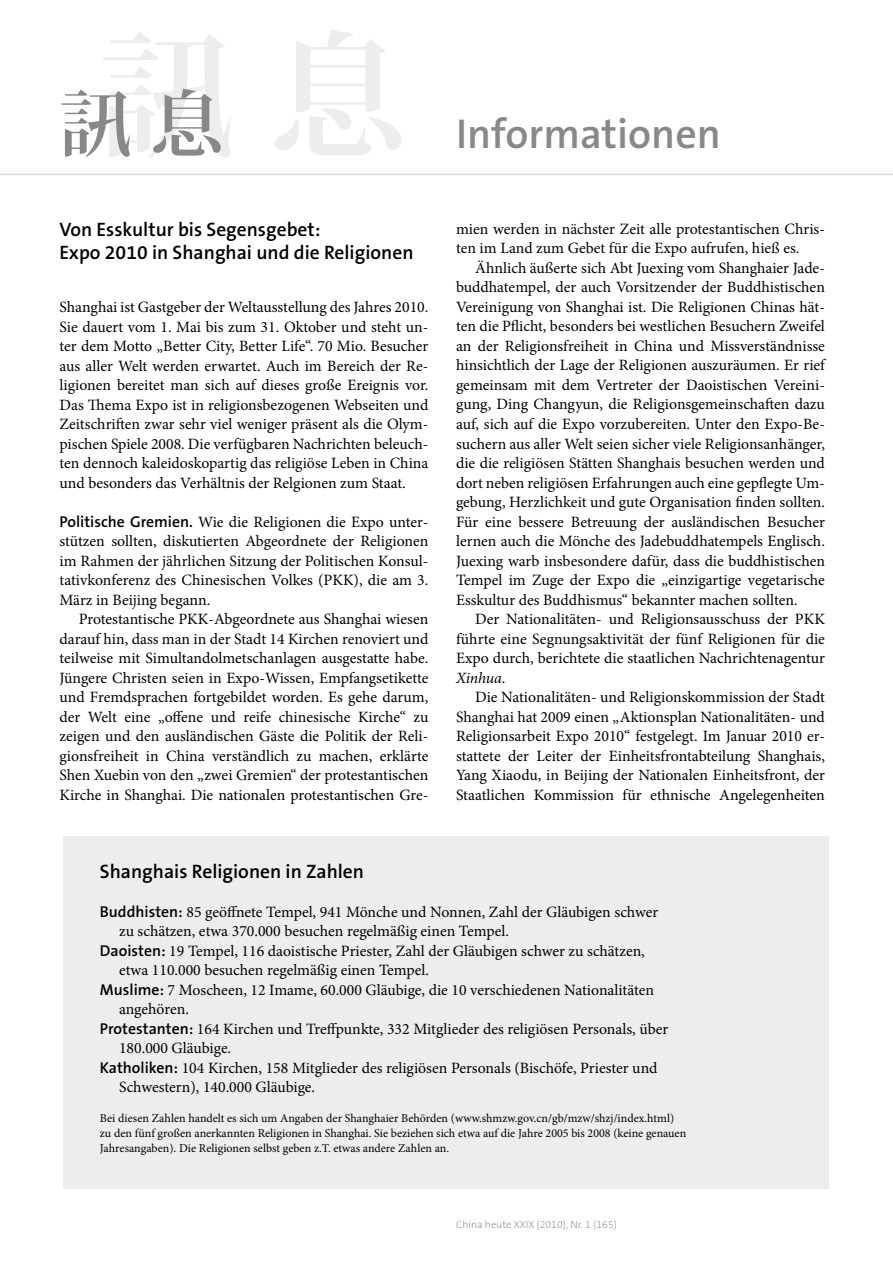
<style>
.page{position:relative;width:893px;height:1263px;background:#fff}
.page>*{position:absolute;margin:0;border:0;box-sizing:border-box;transform-origin:0 0}
.t1{font:700 72px "Koz Min Pro";color:#87888a}
.t2{font:600 42px "The Sans B6";color:#87888a}
.t3{font:600 19.5px/22.5px "The Sans B6";color:#000}
.t4{font:15.75px/19.5px "Minion Pro";color:#000;text-align:justify}
.t5{font:12px/15px "Minion Pro";color:#000}
.t6{font:200 10.5px "The Sans B2";color:#87888a}
.s1{font-size:135px;color:#eceded}
.s2{font-family:"The Sans B6";font-weight:600}
.s3{font-style:italic}
</style>
<div class="page">
<hr style="left:0;top:174px;width:893px;height:1px;background:#d9dadb">
<div style="left:64px;top:836px;width:765px;height:353px;background:#eceded"></div>
<h1 class="t1" style="left:60px;top:71px;width:347px">訊 息<span class="s1">訊 息</span></h1>
<p class="t3" style="left:60px;top:219px;width:355px">Von Esskultur bis Segensgebet:<br>Expo 2010 in Shanghai und die Religionen</p>
<p class="t4" style="left:60px;top:297px;width:370px">Shanghai ist Gastgeber der Weltausstellung des Jahres 2010.<br>Sie dauert vom 1. Mai bis zum 31. Oktober und steht un&shy;ter dem Motto „Better City, Better Life“. 70 Mio. Besucher aus aller Welt werden erwartet. Auch im Bereich der Re&shy;ligionen bereitet man sich auf dieses große Ereignis vor.<br>Das Thema Expo ist in religionsbezogenen Webseiten und Zeitschriften zwar sehr viel weniger präsent als die Olym&shy;pischen Spiele 2008. Die verfügbaren Nachrichten beleuch&shy;ten dennoch kaleidoskopartig das religiöse Leben in China und besonders das Verhältnis der Relgionen zum Staat.</p>
<p class="t4" style="left:60px;top:512px;width:370px"><span class="s2">Politische Gremien.</span> Wie die Religionen die Expo unter&shy;stützen sollten, diskutierten Abgeordnete der Religionen im Rahmen der jährlichen Sitzung der Politischen Konsul&shy;tativkonferenz des Chinesischen Volkes (PKK), die am 3.<br>März in Beijing begann.</p>
<p class="t4" style="left:60px;top:609px;width:370px;text-indent:19px">Protestantische PKK-Abgeordnete aus Shanghai wiesen darauf hin, dass man in der Stadt 14 Kirchen renoviert und teilweise mit Simultandolmetschanlagen ausgestatte habe.<br>Jüngere Christen seien in Expo-Wissen, Empfangsetikette und Fremdsprachen fortgebildet worden. Es gehe darum, der Welt eine „offene und reife chinesische Kirche“ zu zeigen und den ausländischen Gäste die Politik der Reli&shy;gionsfreiheit in China verständlich zu machen, erklärte Shen Xuebin von den „zwei Gremien“ der protestantischen Kirche in Shanghai. Die nationalen protestantischen Gre-</p>
<h2 class="t2" style="left:456px;top:111px;width:266px">Informationen</h2>
<p class="t4" style="left:456px;top:219px;width:370px">mien werden in nächster Zeit alle protestantischen Chris&shy;ten im Land zum Gebet für die Expo aufrufen, hieß es.</p>
<p class="t4" style="left:456px;top:258px;width:370px;text-indent:19px">Ähnlich äußerte sich Abt Juexing vom Shanghaier Jade&shy;buddhatempel, der auch Vorsitzender der Buddhistischen Vereinigung von Shanghai ist. Die Religionen Chinas hät&shy;ten die Pflicht, besonders bei westlichen Besuchern Zweifel an der Religionsfreiheit in China und Missverständnisse hinsichtlich der Lage der Religionen auszuräumen. Er rief gemeinsam mit dem Vertreter der Daoistischen Vereini&shy;gung, Ding Changyun, die Religionsgemeinschaften dazu auf, sich auf die Expo vorzubereiten. Unter den Expo-Be&shy;suchern aus aller Welt seien sicher viele Religionsanhänger, die die religiösen Stätten Shanghais besuchen werden und dort neben religiösen Erfahrungen auch eine gepflegte Um&shy;gebung, Herzlichkeit und gute Organisation finden sollten.<br>Für eine bessere Betreuung der ausländischen Besucher lernen auch die Mönche des Jadebuddhatempels Englisch.<br>Juexing warb insbesondere dafür, dass die buddhistischen Tempel im Zuge der Expo die „einzigartige vegetarische Esskultur des Buddhismus“ bekannter machen sollten.</p>
<p class="t4" style="left:456px;top:609px;width:370px;text-indent:19px">Der Nationalitäten- und Religionsausschuss der PKK führte eine Segnungsaktivität der fünf Religionen für die Expo durch, berichtete die staatlichen Nachrichtenagentur <span class="s3">Xinhua</span>.</p>
<p class="t4" style="left:456px;top:687px;width:370px;text-indent:19px">Die Nationalitäten- und Religionskommission der Stadt Shanghai hat 2009 einen „Aktionsplan Nationalitäten- und Religionsarbeit Expo 2010“ festgelegt. Im Januar 2010 er&shy;stattete der Leiter der Einheitsfrontabteilung Shanghais, Yang Xiaodu, in Beijing der Nationalen Einheitsfront, der Staatlichen Kommission für ethnische Angelegenheiten</p>
<p class="t3" style="left:100px;top:860px;width:266px">Shanghais Religionen in Zahlen</p>
<p class="t4" style="left:100px;top:902px;width:560px"><span class="s2">Buddhisten:</span> 85 geöffnete Tempel, 941 Mönche und Nonnen, Zahl der Gläubigen schwer</p>
<p class="t4" style="left:119px;top:921px;width:391px">zu schätzen, etwa 370.000 besuchen regelmäßig einen Tempel.</p>
<p class="t4" style="left:100px;top:941px;width:546px"><span class="s2">Daoisten:</span> 19 Tempel, 116 daoistische Priester, Zahl der Gläubigen schwer zu schätzen,</p>
<p class="t4" style="left:119px;top:960px;width:311px">etwa 110.000 besuchen regelmäßig einen Tempel.</p>
<p class="t4" style="left:100px;top:980px;width:556px"><span class="s2">Muslime:</span> 7 Moscheen, 12 Imame, 60.000 Gläubige, die 10 verschiedenen Nationalitäten</p>
<p class="t4" style="left:119px;top:999px;width:71px">angehören.</p>
<p class="t4" style="left:100px;top:1019px;width:570px"><span class="s2">Protestanten:</span> 164 Kirchen und Treffpunkte, 332 Mitglieder des religiösen Personals, über</p>
<p class="t4" style="left:119px;top:1038px;width:114px">180.000 Gläubige.</p>
<p class="t4" style="left:100px;top:1058px;width:559px"><span class="s2">Katholiken:</span> 104 Kirchen, 158 Mitglieder des religiösen Personals (Bischöfe, Priester und</p>
<p class="t4" style="left:119px;top:1077px;width:198px">Schwestern), 140.000 Gläubige.</p>
<p class="t5" style="left:100px;top:1111px;width:588px">Bei diesen Zahlen handelt es sich um Angaben der Shanghaier Behörden (www.shmzw.gov.cn/gb/mzw/shzj/index.html) zu den fünf großen anerkannten Religionen in Shanghai. Sie beziehen sich etwa auf die Jahre 2005 bis 2008 (keine genauen<br>Jahresangaben). Die Religionen selbst geben z.T. etwas andere Zahlen an.</p>
<p class="t6" style="left:456px;top:1218px;width:162px">China heute XXIX (2010), Nr. 1 (165)</p>
</div>
